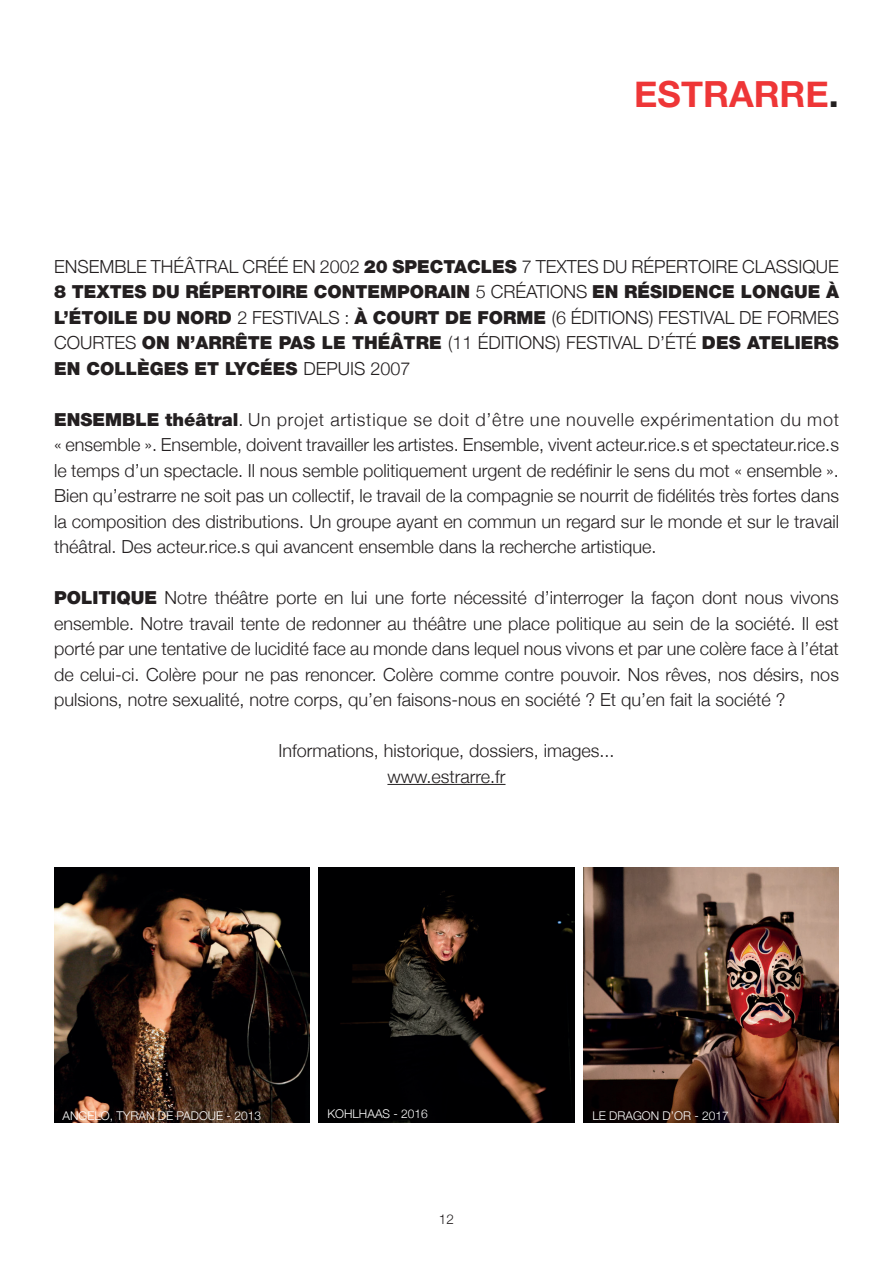
<style>
.page{position:relative;width:893px;height:1263px;background:#fff}
.page>*{position:absolute;margin:0;border:0;box-sizing:border-box;transform-origin:0 0}
.t1{font:700 36px "Helvetica Neue";color:#ee3637}
.t2{font:300 18px/25.5px "Helvetica Neue";color:#231f20;text-align:justify}
.t3{font:300 13.5px "Helvetica Neue";color:#231f20}
.t4{font:300 12px "Helvetica Neue";color:#fff}
.s1{color:#231f20}
.s2{font-weight:900}
</style>
<div class="page">
<img style="left:54px;top:867px;width:255px;height:256px">
<img style="left:584px;top:867px;width:255px;height:256px">
<img style="left:319px;top:867px;width:255px;height:256px">
<hr style="left:387px;top:784px;width:118px;height:1px;background:#231f20">
<h1 class="t1" style="left:634px;top:72px;width:206px">ESTRARRE<span class="s1">.</span></h1>
<p class="t2" style="left:54px;top:253px;width:786px;text-align:left">ENSEMBLE THÉÂTRAL CRÉÉ EN 2002 <span class="s2">20 SPECTACLES</span> 7 TEXTES DU RÉPERTOIRE CLASSIQUE <span class="s2">8 TEXTES DU RÉPERTOIRE CONTEMPORAIN</span> 5 CRÉATIONS <span class="s2">EN RÉSIDENCE LONGUE À L’ÉTOILE DU NORD</span> 2 FESTIVALS : <span class="s2">À COURT DE FORME</span> (6 ÉDITIONS) FESTIVAL DE FORMES COURTES <span class="s2">ON N’ARRÊTE PAS LE THÉÂTRE</span> (11 ÉDITIONS) FESTIVAL D’ÉTÉ <span class="s2">DES ATELIERS EN COLLÈGES ET LYCÉES</span> DEPUIS 2007</p>
<p class="t2" style="left:54px;top:406px;width:786px"><span class="s2">ENSEMBLE théâtral</span>. Un projet artistique se doit d’être une nouvelle expérimentation du mot « ensemble ». Ensemble, doivent travailler les artistes. Ensemble, vivent acteur.rice.s et spectateur.rice.s le temps d’un spectacle. Il nous semble politiquement urgent de redéfinir le sens du mot « ensemble ».<br>Bien qu’estrarre ne soit pas un collectif, le travail de la compagnie se nourrit de fidélités très fortes dans la composition des distributions. Un groupe ayant en commun un regard sur le monde et sur le travail théâtral. Des acteur.rice.s qui avancent ensemble dans la recherche artistique.</p>
<p class="t2" style="left:54px;top:585px;width:786px"><span class="s2">POLITIQUE</span> Notre théâtre porte en lui une forte nécessité d’interroger la façon dont nous vivons ensemble. Notre travail tente de redonner au théâtre une place politique au sein de la société. Il est porté par une tentative de lucidité face au monde dans lequel nous vivons et par une colère face à l’état de celui-ci. Colère pour ne pas renoncer. Colère comme contre pouvoir. Nos rêves, nos désirs, nos pulsions, notre sexualité, notre corps, qu’en faisons-nous en société ? Et qu’en fait la société ?</p>
<p class="t2" style="left:278px;top:738px;width:338px;text-align:center">Informations, historique, dossiers, images... www.estrarre.fr</p>
<p class="t4" style="left:63px;top:1108px;width:200px">ANGELO, TYRAN DE PADOUE - 2013</p>
<p class="t4" style="left:327px;top:1106px;width:102px">KOHLHAAS - 2016</p>
<p class="t4" style="left:592px;top:1108px;width:138px">LE DRAGON D’OR - 2017</p>
<p class="t3" style="left:439px;top:1211px;width:17px">12</p>
</div>
